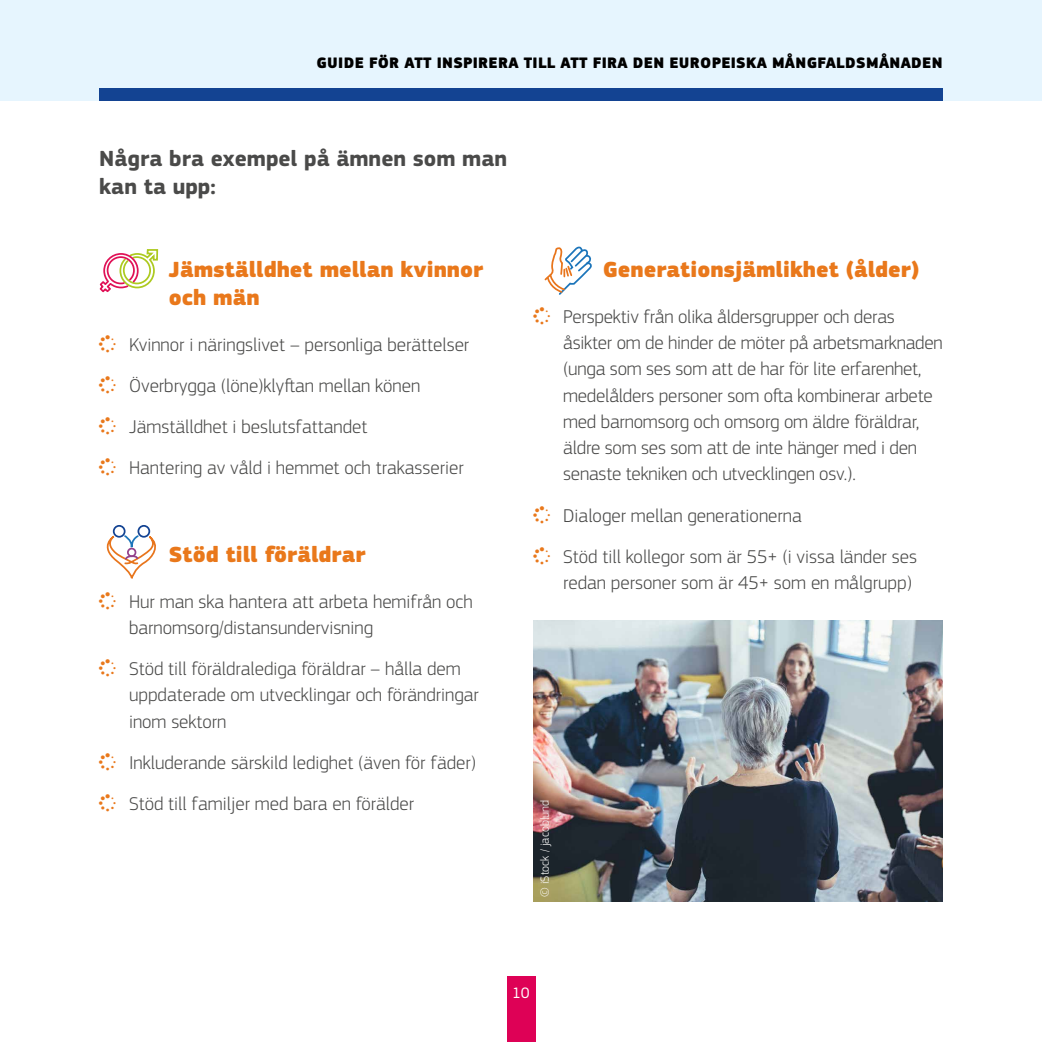
<style>
.page{position:relative;width:1042px;height:1042px;background:#fff}
.page>*{position:absolute;margin:0;border:0;box-sizing:border-box;transform-origin:0 0}
.t1{font:900 22.75px/28px "EC Square Sans Pro";color:#e9781b}
.t2{font:700 22.75px/28px "EC Square Sans Pro";color:#4a4a49}
.t3{font:300 19.25px/26.2px "EC Square Sans Pro";color:#4a4a49}
.t4{font:900 15.75px "EC Square Sans Pro";letter-spacing:.02em;color:#000}
.t5{font:15.75px "EC Square Sans Pro";color:#fff}
.t6{font:300 12.25px "EC Square Sans Pro";color:#fff}
</style>
<div class="page">
<div style="left:0;top:0;width:1042px;height:101px;background:#e6f5fe"></div>
<div style="left:506px;top:976px;width:29px;height:66px;background:#de0156"></div>
<svg style="left:99px;top:249px;width:60px;height:44px"></svg>
<svg style="left:544px;top:246px;width:48px;height:49px"></svg>
<div style="left:99px;top:88px;width:844px;height:13px;background:#134392"></div>
<img style="left:533px;top:620px;width:410px;height:282px">
<svg style="left:106px;top:525px;width:50px;height:54px"></svg>
<p class="t4" style="left:316px;top:53px;width:627px">GUIDE FÖR ATT INSPIRERA TILL ATT FIRA DEN EUROPEISKA MÅNGFALDSMÅNADEN</p>
<p class="t2" style="left:99px;top:145px;width:409px">Några bra exempel på ämnen som man kan ta upp:</p>
<p class="t1" style="left:169px;top:256px;width:316px">Jämställdhet mellan kvinnor och män</p>
<p class="t3" style="left:129px;top:324px;width:342px;line-height:41.1px">Kvinnor i näringslivet – personliga berättelser Överbrygga (löne)klyftan mellan könen Jämställdhet i beslutsfattandet<br>Hantering av våld i hemmet och trakasserier</p>
<p class="t1" style="left:169px;top:541px;width:198px">Stöd till föräldrar</p>
<p class="t3" style="left:129px;top:588px;width:345px">Hur man ska hantera att arbeta hemifrån och barnomsorg/distansundervisning</p>
<p class="t3" style="left:129px;top:655px;width:351px">Stöd till föräldralediga föräldrar – hålla dem uppdaterade om utvecklingar och förändringar inom sektorn</p>
<p class="t3" style="left:129px;top:742px;width:348px;line-height:41.1px">Inkluderande särskild ledighet (även för fäder)<br>Stöd till familjer med bara en förälder</p>
<p class="t1" style="left:603px;top:256px;width:318px">Generationsjämlikhet (ålder)</p>
<p class="t3" style="left:563px;top:303px;width:381px">Perspektiv från olika åldersgrupper och deras åsikter om de hinder de möter på arbetsmarknaden (unga som ses som att de har för lite erfarenhet, medelålders personer som ofta kombinerar arbete med barnomsorg och omsorg om äldre föräldrar, äldre som ses som att de inte hänger med i den senaste tekniken och utvecklingen osv.).</p>
<p class="t3" style="left:563px;top:494px;width:355px;line-height:41.1px">Dialoger mellan generationerna<br>Stöd till kollegor som är 55+ (i vissa länder ses</p>
<p class="t3" style="left:563px;top:569px;width:350px">redan personer som är 45+ som en målgrupp)</p>
<p class="t6" style="left:537px;top:897px;width:99px;rotate:-90deg">© iStock / jacoblund</p>
<p class="t5" style="left:512px;top:984px;width:19px">10</p>
</div>
